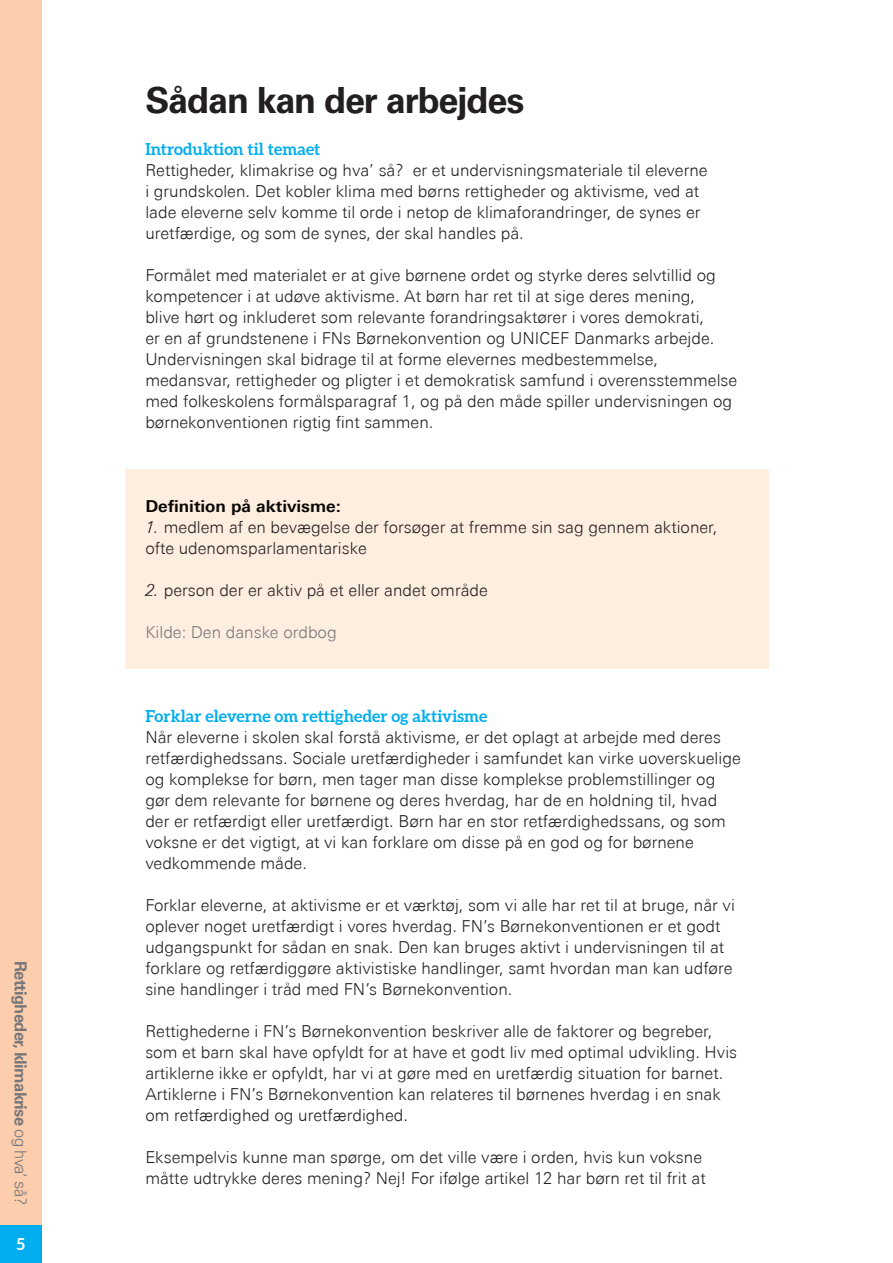
<style>
.page{position:relative;width:893px;height:1263px;background:#fff}
.page>*{position:absolute;margin:0;border:0;box-sizing:border-box;transform-origin:0 0}
.t1{font:700 36px "Univers LT Pro 65";letter-spacing:-.03em;color:#231f20}
.t2{font:300 16.5px/21px "Univers Next Pro";color:#231f20}
.t3{font:700 16.5px "Aleo";color:#00aeef}
.t4{font:700 16.5px "Univers LT Pro 65";letter-spacing:-.04em;color:#787779}
.t5{font:700 16.5px "Univers Next Pro";color:#0a0604}
.t6{font:300 16.5px "Univers Next Pro";color:#787779}
.t7{font:700 16.5px "Aleo";color:#fff}
.s1{font-family:"Univers LT Pro 45";font-weight:300}
.s2{font-style:italic}
</style>
<div class="page">
<div style="left:125px;top:470px;width:643px;height:199px;background:#feeee0"></div>
<div style="left:0;top:0;width:42px;height:1263px;background:#fcceae"></div>
<div style="left:0;top:1226px;width:42px;height:37px;background:#00aeef"></div>
<p class="t4" style="left:30px;top:961px;width:245px;rotate:90deg">Rettigheder, klimakrise <span class="s1">og hva’ så?</span></p>
<p class="t7" style="left:17px;top:1234px;width:10px">5</p>
<h1 class="t1" style="left:145px;top:78px;width:380px">Sådan kan der arbejdes</h1>
<p class="t3" style="left:145px;top:139px;width:177px">Introduktion til temaet</p>
<p class="t2" style="left:145px;top:159px;width:564px">Rettigheder, klimakrise og hva’ så? er et undervisningsmateriale til eleverne i grundskolen. Det kobler klima med børns rettigheder og aktivisme, ved at lade eleverne selv komme til orde i netop de klimaforandringer, de synes er uretfærdige, og som de synes, der skal handles på.</p>
<p class="t2" style="left:145px;top:264px;width:593px">Formålet med materialet er at give børnene ordet og styrke deres selvtillid og kompetencer i at udøve aktivisme. At børn har ret til at sige deres mening,<br>blive hørt og inkluderet som relevante forandringsaktører i vores demokrati,<br>er en af grundstenene i FNs Børnekonvention og UNICEF Danmarks arbejde.<br>Undervisningen skal bidrage til at forme elevernes medbestemmelse, medansvar, rettigheder og pligter i et demokratisk samfund i overensstemmelse med folkeskolens formålsparagraf 1, og på den måde spiller undervisningen og børnekonventionen rigtig fint sammen.</p>
<p class="t5" style="left:145px;top:496px;width:197px">Definition på aktivisme:</p>
<p class="t2" style="left:145px;top:516px;width:573px"><span class="s2">1.</span> medlem af en bevægelse der forsøger at fremme sin sag gennem aktioner, ofte udenomsparlamentariske</p>
<p class="t2" style="left:145px;top:579px;width:344px"><span class="s2">2.</span> person der er aktiv på et eller andet område</p>
<p class="t6" style="left:145px;top:622px;width:193px">Kilde: Den danske ordbog</p>
<p class="t3" style="left:145px;top:706px;width:343px">Forklar eleverne om rettigheder og aktivisme</p>
<p class="t2" style="left:145px;top:726px;width:597px">Når eleverne i skolen skal forstå aktivisme, er det oplagt at arbejde med deres retfærdighedssans. Sociale uretfærdigheder i samfundet kan virke uoverskuelige og komplekse for børn, men tager man disse komplekse problemstillinger og gør dem relevante for børnene og deres hverdag, har de en holdning til, hvad der er retfærdigt eller uretfærdigt. Børn har en stor retfærdighedssans, og som voksne er det vigtigt, at vi kan forklare om disse på en god og for børnene vedkommende måde.</p>
<p class="t2" style="left:145px;top:894px;width:591px">Forklar eleverne, at aktivisme er et værktøj, som vi alle har ret til at bruge, når vi oplever noget uretfærdigt i vores hverdag. FN’s Børnekonventionen er et godt udgangspunkt for sådan en snak. Den kan bruges aktivt i undervisningen til at forklare og retfærdiggøre aktivistiske handlinger, samt hvordan man kan udføre sine handlinger i tråd med FN’s Børnekonvention.</p>
<p class="t2" style="left:145px;top:1020px;width:593px">Rettighederne i FN’s Børnekonvention beskriver alle de faktorer og begreber, som et barn skal have opfyldt for at have et godt liv med optimal udvikling. Hvis artiklerne ikke er opfyldt, har vi at gøre med en uretfærdig situation for barnet.<br>Artiklerne i FN’s Børnekonvention kan relateres til børnenes hverdag i en snak om retfærdighed og uretfærdighed.</p>
<p class="t2" style="left:145px;top:1146px;width:562px">Eksempelvis kunne man spørge, om det ville være i orden, hvis kun voksne måtte udtrykke deres mening? Nej! For ifølge artikel 12 har børn ret til frit at</p>
</div>
